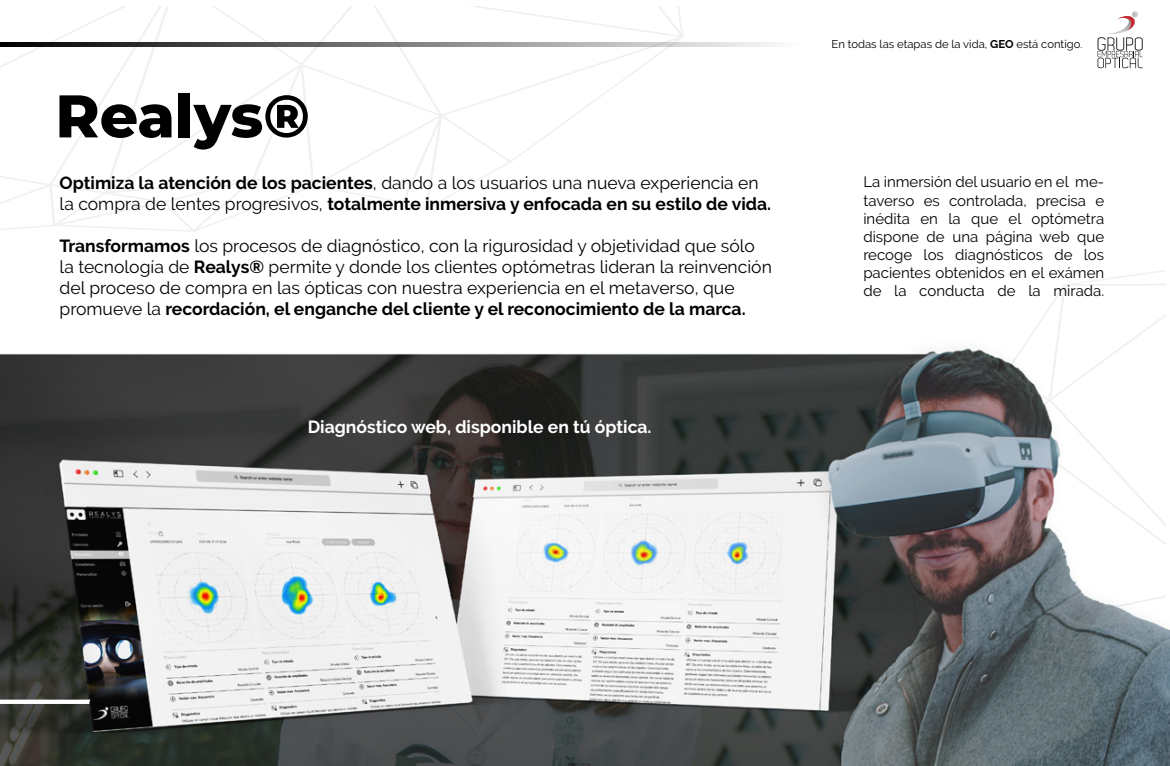
<style>
.page{position:relative;width:1170px;height:766px;background:#fff}
.page>*{position:absolute;margin:0;border:0;box-sizing:border-box;transform-origin:0 0}
.t1{font:800 60px "Montserrat";color:#000}
.t2{font:17.5px/21px "Raleway";color:#000}
.t3{font:700 17.5px/21px "Raleway";color:#000}
.t4{font:700 17.5px "Raleway";color:#fff}
.t5{font:15px/18px "Raleway";color:#000;text-align:justify}
.t6{font:11.25px "Raleway";color:#000}
.s1{font-weight:400}
.s2{font-weight:700}
.s3{font-size:9.62px}
</style>
<div class="page">
<img style="left:0;top:270px;width:1169px;height:495px">
<svg style="left:1097px;top:11px;width:45px;height:58px"></svg>
<svg style="left:0;top:699px;width:90px;height:4px"></svg>
<svg style="left:683px;top:42px;width:89px;height:5px"></svg>
<svg style="left:0;top:6px;width:683px;height:226px"></svg>
<svg style="left:912px;top:593px;width:7px;height:42px"></svg>
<svg style="left:831px;top:569px;width:69px;height:93px;background:#373a39"></svg>
<svg style="left:830px;top:674px;width:36px;height:52px;background:#3f4342"></svg>
<svg style="left:1009px;top:270px;width:156px;height:363px"></svg>
<svg style="left:886px;top:724px;width:279px;height:42px;background:#59676c"></svg>
<h1 class="t1" style="left:55px;top:72px;width:256px">Realys®</h1>
<p class="t3" style="left:60px;top:173px;width:713px">Optimiza la atención de los pacientes<span class="s1">, dando a los usuarios una nueva experiencia en la compra de lentes progresivos,</span> totalmente inmersiva y enfocada en su estilo de vida.</p>
<p class="t2" style="left:60px;top:235px;width:713px"><span class="s2">Transformamos</span> los procesos de diagnóstico, con la rigurosidad y objetividad que sólo la tecnología de <span class="s2">Realys®</span> permite y donde los clientes optómetras lideran la reinvención del proceso de compra en las ópticas con nuestra experiencia en el metaverso, que promueve la <span class="s2">recordación, el enganche del cliente y el reconocimiento de la marca.</span></p>
<p class="t4" style="left:308px;top:417px;width:345px">Diagnóstico web, disponible en tú óptica.</p>
<p class="t6" style="left:831px;top:37px;width:252px">En todas las etapas de la vida, <span class="s2">GEO</span> está contigo<span class="s3">.</span></p>
<p class="t5" style="left:863px;top:173px;width:242px">La inmersión del usuario en el me&shy;taverso es controlada, precisa e inédita en la que el optómetra dispone de una página web que recoge los diagnósticos de los pacientes obtenidos en el exámen de la conducta de la mirada.</p>
</div>
